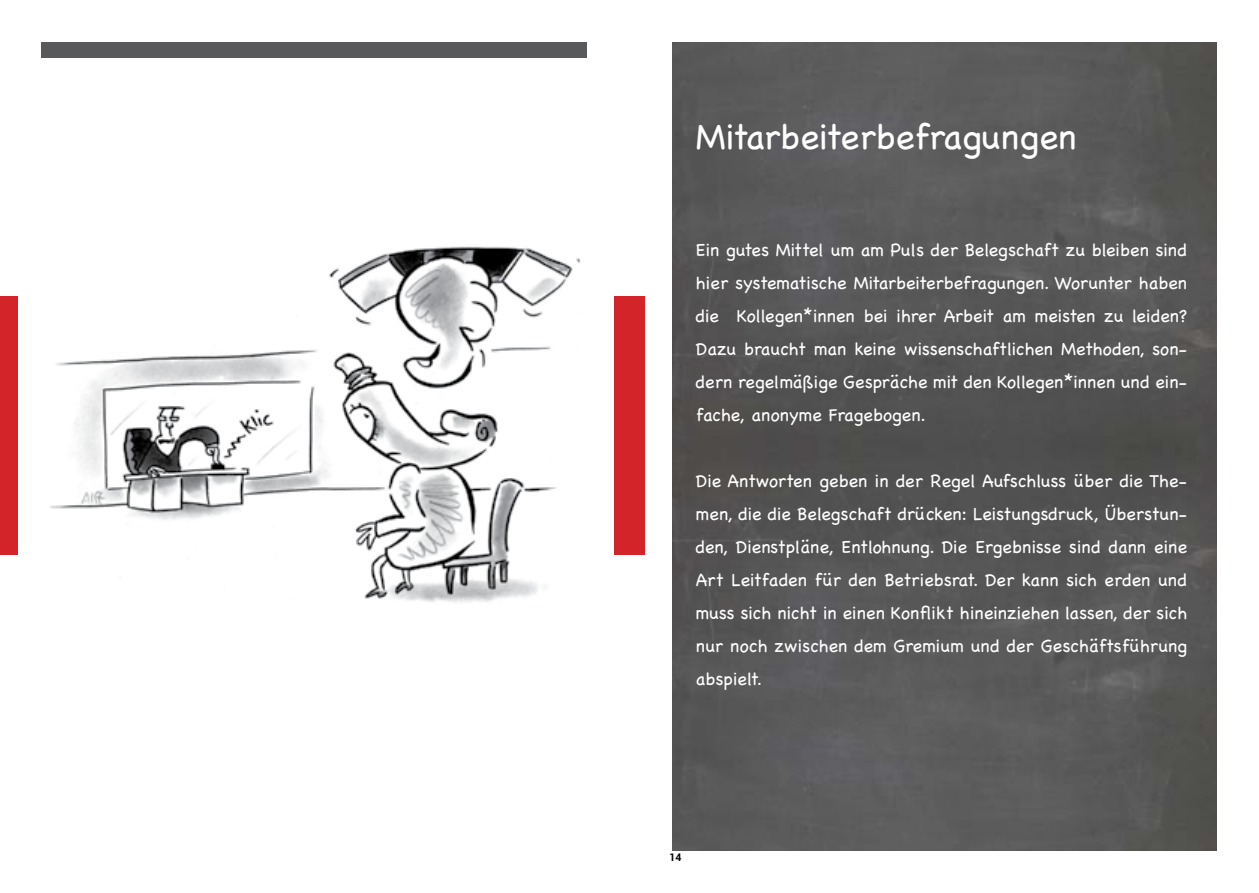
<style>
.page{position:relative;width:1259px;height:893px;background:#fff}
.page>*{position:absolute;margin:0;border:0;box-sizing:border-box;transform-origin:0 0}
.t1{font:36px "Chalkboard";color:#fff}
.t2{font:18px/33px "Chalkboard";color:#fff;text-align:justify}
.t3{font:700 10.5px "Roboto";color:#000}
</style>
<div class="page">
<div style="left:41px;top:43px;width:546px;height:15px;background:#58595b"></div>
<img style="left:50px;top:246px;width:531px;height:357px">
<img style="left:672px;top:43px;width:544px;height:807px">
<div style="left:614px;top:296px;width:30px;height:259px;background:#d3242a"></div>
<div style="left:0;top:296px;width:18px;height:259px;background:#d3242a"></div>
<h1 class="t1" style="left:696px;top:116px;width:382px">Mitarbeiterbefragungen</h1>
<p class="t2" style="left:696px;top:233px;width:493px">Ein gutes Mittel um am Puls der Belegschaft zu bleiben sind hier systematische Mitarbeiterbefragungen. Worunter haben die Kollegen*innen bei ihrer Arbeit am meisten zu leiden?<br>Dazu braucht man keine wissenschaftlichen Methoden, son&shy;dern regelmäßige Gespräche mit den Kollegen*innen und ein&shy;fache, anonyme Fragebogen.</p>
<p class="t2" style="left:696px;top:464px;width:493px">Die Antworten geben in der Regel Aufschluss über die The&shy;men, die die Belegschaft drücken: Leistungsdruck, Überstun&shy;den, Dienstpläne, Entlohnung. Die Ergebnisse sind dann eine Art Leitfaden für den Betriebsrat. Der kann sich erden und muss sich nicht in einen Konflikt hineinziehen lassen, der sich nur noch zwischen dem Gremium und der Geschäftsführung abspielt.</p>
<p class="t3" style="left:669px;top:850px;width:14px">14</p>
</div>
